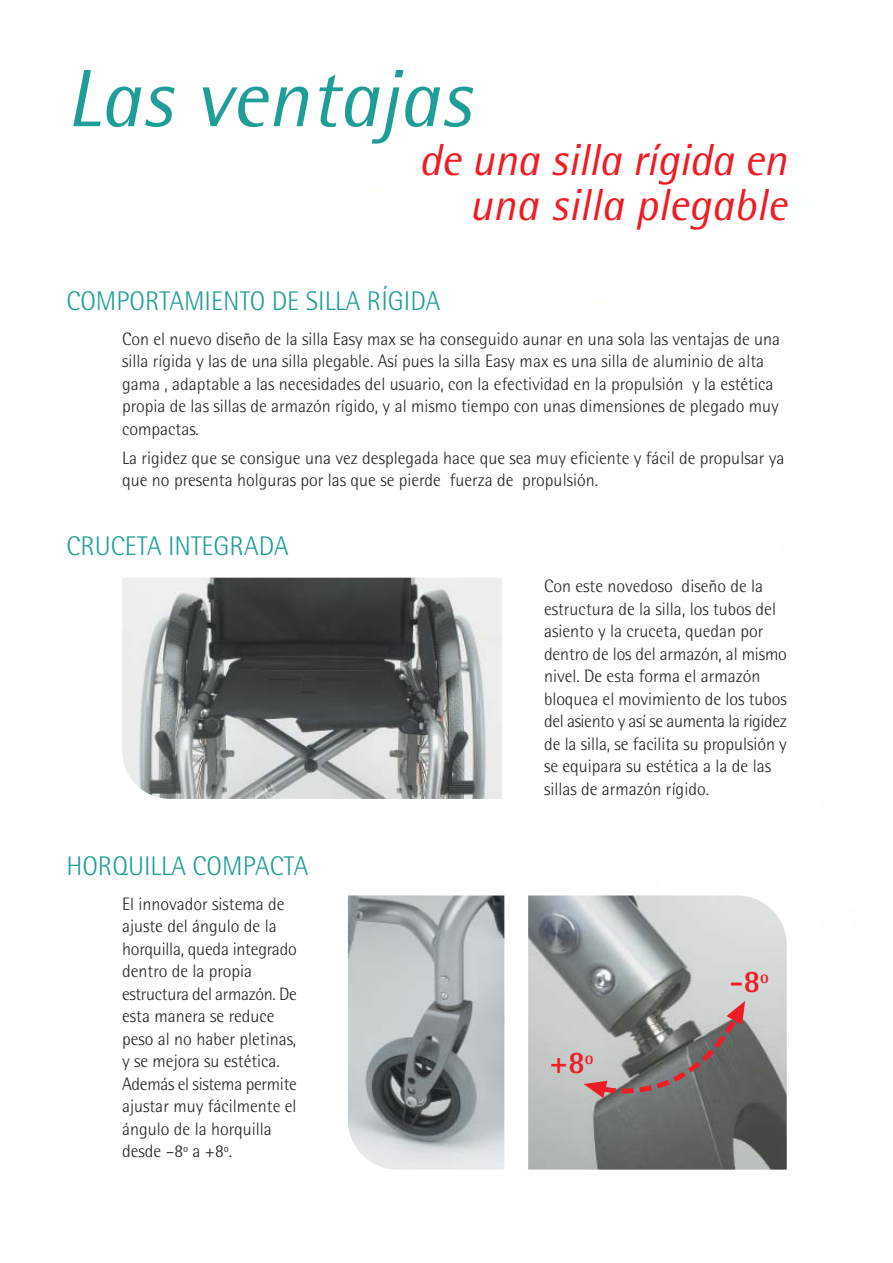
<style>
.page{position:relative;width:893px;height:1263px;background:#fff}
.page>*{position:absolute;margin:0;border:0;box-sizing:border-box;transform-origin:0 0}
.t1{font:italic 81.45px "Rotis Semi Sans";color:#1f9e98}
.t2{font:italic 45px/45px "Rotis Semi Sans";letter-spacing:-.005em;color:#ee1c24;text-align:right}
.t3{font:700 31.35px "Rotis Semi Sans";color:#ee1c24}
.t4{font:300 27px "Rotis Semi Sans";color:#1f9e98}
.t5{font:300 18px/22.5px "Rotis Semi Sans";color:#231f1f}
</style>
<div class="page">
<img style="left:122px;top:578px;width:380px;height:221px">
<img style="left:348px;top:895px;width:156px;height:275px">
<img style="left:528px;top:895px;width:258px;height:275px">
<svg style="left:583px;top:1001px;width:162px;height:108px;background:#898280"></svg>
<h1 class="t1" style="left:66px;top:70px;width:407px">Las ventajas</h1>
<h2 class="t2" style="left:419px;top:141px;width:370px">de una silla rígida en una silla plegable</h2>
<h3 class="t4" style="left:66px;top:291px;width:375px">COMPORTAMIENTO DE SILLA RÍGIDA</h3>
<p class="t5" style="left:122px;top:329px;width:659px">Con el nuevo diseño de la silla Easy max se ha conseguido aunar en una sola las ventajas de una silla rígida y las de una silla plegable. Así pues la silla Easy max es una silla de aluminio de alta gama , adaptable a las necesidades del usuario, con la efectividad en la propulsión y la estética propia de las sillas de armazón rígido, y al mismo tiempo con unas dimensiones de plegado muy compactas.</p>
<p class="t5" style="left:122px;top:448px;width:663px">La rigidez que se consigue una vez desplegada hace que sea muy eficiente y fácil de propulsar ya que no presenta holguras por las que se pierde fuerza de propulsión.</p>
<h3 class="t4" style="left:66px;top:536px;width:224px">CRUCETA INTEGRADA</h3>
<h3 class="t4" style="left:66px;top:857px;width:243px">HORQUILLA COMPACTA</h3>
<p class="t5" style="left:122px;top:894px;width:176px">El innovador sistema de ajuste del ángulo de la horquilla, queda integrado dentro de la propia estructura del armazón. De esta manera se reduce peso al no haber pletinas, y se mejora su estética.<br>Además el sistema permite ajustar muy fácilmente el ángulo de la horquilla desde –8º a +8º.</p>
<p class="t5" style="left:544px;top:577px;width:244px">Con este novedoso diseño de la estructura de la silla, los tubos del asiento y la cruceta, quedan por dentro de los del armazón, al mismo nivel. De esta forma el armazón bloquea el movimiento de los tubos del asiento y así se aumenta la rigidez de la silla, se facilita su propulsión y se equipara su estética a la de las sillas de armazón rígido.</p>
<h3 class="t3" style="left:549px;top:1052px;width:46px">+8º</h3>
<h3 class="t3" style="left:729px;top:971px;width:41px">-8º</h3>
</div>
